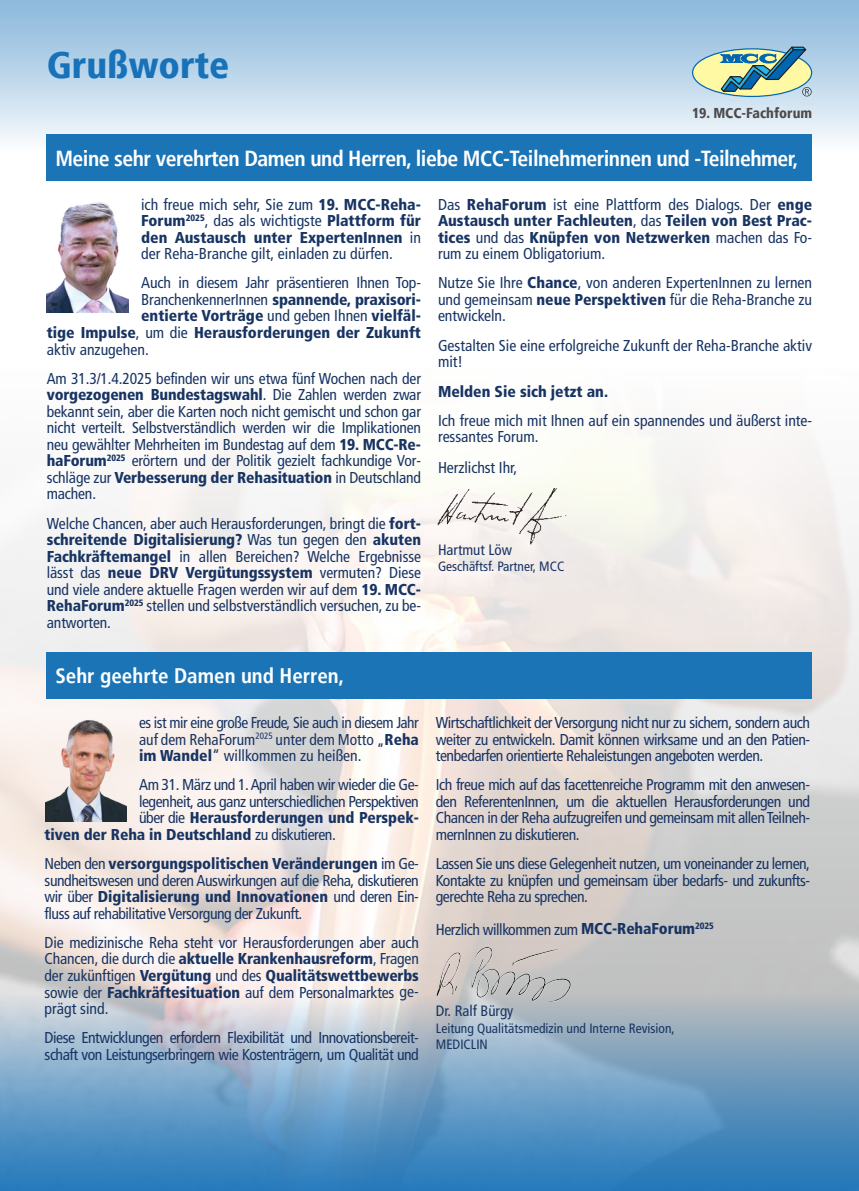
<style>
.page{position:relative;width:859px;height:1191px;background:#fff}
.page>*{position:absolute;margin:0;border:0;box-sizing:border-box;transform-origin:0 0}
.t1{font:900 condensed 37.5px "Frutiger";color:#1772b9}
.t2{font:700 condensed 21.75px "Frutiger LT";letter-spacing:-.025em;color:#fff}
.t3{font:700 condensed 21px "Frutiger LT";color:#fff}
.t4{font:condensed 15.75px/16.5px "Frutiger LT";letter-spacing:-.01em;color:#183463}
.t5{font:900 condensed 15.75px/16.5px "Frutiger LT Std";letter-spacing:-.005em;color:#183463}
.t6{font:condensed 15.75px/16.5px "Frutiger LT";letter-spacing:-.03em;color:#183463}
.t7{font:condensed 15px "Frutiger LT";color:#183463}
.t8{font:900 condensed 14.25px "Frutiger";color:#4e4b4c}
.t9{font:condensed 13.5px/16.5px "Frutiger LT";color:#183463}
.s1{font-family:"Frutiger LT Std";font-weight:900}
.s2{font-family:"Frutiger LT";font-weight:400}
</style>
<div class="page">
<img style="left:0;top:434px;width:859px;height:559px">
<svg style="left:0;top:993px;width:859px;height:198px;background:#75a2c5"></svg>
<div style="left:0;top:0;width:859px;height:151px;background:linear-gradient(to bottom,#87b6db,#f6f9fc)"></div>
<div style="left:693px;top:49px;width:119px;height:47px;background:#fff9a4;border-radius:50%"></div>
<svg style="left:720px;top:47px;width:92px;height:49px"></svg>
<div style="left:47px;top:134px;width:765px;height:47px;background:#1a74b6"></div>
<img style="left:47px;top:202px;width:81px;height:111px">
<img style="left:436px;top:489px;width:133px;height:57px">
<img style="left:46px;top:715px;width:80px;height:106px">
<div style="left:47px;top:652px;width:765px;height:46px;background:#1a74b6"></div>
<img style="left:437px;top:947px;width:134px;height:54px">
<h1 class="t1" style="left:47px;top:43px;width:184px">Grußworte</h1>
<p class="t8" style="left:692px;top:105px;width:122px">19. MCC-Fachforum</p>
<h2 class="t2" style="left:55px;top:145px;width:744px">Meine sehr verehrten Damen und Herren, liebe MCC-Teilnehmerinnen und -Teilnehmer,</h2>
<p class="t4" style="left:141px;top:196px;width:281px">ich freue mich sehr, Sie zum <span class="s1">19. MCC-Reha-</span></p>
<p class="t5" style="left:141px;top:212px;width:281px">Forum<sup>2025</sup><span class="s2">, das als wichtigste</span> Plattform für den Austausch unter ExpertenInnen <span class="s2">in</span></p>
<p class="t4" style="left:141px;top:239px;width:281px;line-height:29.2px">der Reha-Branche gilt, einladen zu dürfen.<br>Auch in diesem Jahr präsentieren Ihnen Top-</p>
<p class="t5" style="left:47px;top:291px;width:376px;text-align:right"><span class="s2">BranchenkennerInnen</span> spannende, praxisori-<br>entierte Vorträge <span class="s2">und geben Ihnen</span> vielfäl-<br>tige Impulse<span class="s2">, um die</span> Herausforderungen der Zukunft</p>
<p class="t4" style="left:47px;top:334px;width:376px;line-height:29.2px">aktiv anzugehen.<br>Am 31.3/1.4.2025 befinden wir uns etwa fünf Wochen nach der</p>
<p class="t5" style="left:47px;top:386px;width:376px">vorgezogenen Bundestagswahl<span class="s2">. Die Zahlen werden zwar</span></p>
<p class="t4" style="left:47px;top:403px;width:376px;text-align:justify">bekannt sein, aber die Karten noch nicht gemischt und schon gar nicht verteilt. Selbstverständlich werden wir die Implikationen neu gewählter Mehrheiten im Bundestag auf dem <span class="s1">19. MCC-Re&shy;haForum</span><sup>2025</sup> erörtern und der Politik gezielt fachkundige Vor-</p>
<p class="t5" style="left:47px;top:469px;width:376px"><span class="s2">schläge zur</span> Verbesserung der Rehasituation <span class="s2">in Deutschland</span></p>
<p class="t4" style="left:47px;top:479px;width:376px;line-height:29.2px">machen.<br>Welche Chancen, aber auch Herausforderungen, bringt die <span class="s1">fort-</span></p>
<p class="t5" style="left:47px;top:531px;width:376px">schreitende Digitalisierung? <span class="s2">Was tun gegen den</span> akuten</p>
<p class="t4" style="left:47px;top:548px;width:376px"><span class="s1">Fachkräftemangel</span> in allen Bereichen? Welche Ergebnisse</p>
<p class="t5" style="left:47px;top:564px;width:376px"><span class="s2">lässt das</span> neue DRV Vergütungssystem <span class="s2">vermuten? Diese</span></p>
<p class="t4" style="left:47px;top:581px;width:376px;text-align:justify">und viele andere aktuelle Fragen werden wir auf dem <span class="s1">19. MCC-RehaForum</span><sup>2025</sup> stellen und selbstverständlich versuchen, zu be&shy;antworten.</p>
<p class="t4" style="left:438px;top:196px;width:376px">Das <span class="s1">RehaForum</span> ist eine Plattform des Dialogs. Der <span class="s1">enge</span></p>
<p class="t5" style="left:438px;top:212px;width:376px">Austausch unter Fachleuten<span class="s2">, das</span> Teilen von Best Prac&shy;tices <span class="s2">und das</span> Knüpfen von Netzwerken <span class="s2">machen das Fo-</span></p>
<p class="t4" style="left:438px;top:239px;width:376px;line-height:29.2px">rum zu einem Obligatorium.<br>Nutze Sie Ihre <span class="s1">Chance</span>, von anderen ExpertenInnen zu lernen</p>
<p class="t4" style="left:438px;top:291px;width:376px">und gemeinsam <span class="s1">neue Perspektiven</span> für die Reha-Branche zu entwickeln.</p>
<p class="t4" style="left:438px;top:337px;width:376px">Gestalten Sie eine erfolgreiche Zukunft der Reha-Branche aktiv mit!</p>
<p class="t5" style="left:438px;top:383px;width:172px">Melden Sie sich jetzt an.</p>
<p class="t4" style="left:438px;top:412px;width:376px">Ich freue mich mit Ihnen auf ein spannendes und äußerst inte&shy;ressantes Forum.</p>
<p class="t4" style="left:438px;top:459px;width:81px">Herzlichst Ihr,</p>
<p class="t7" style="left:438px;top:541px;width:76px">Hartmut Löw</p>
<p class="t9" style="left:438px;top:558px;width:128px">Geschäftsf. Partner, MCC</p>
<h3 class="t3" style="left:55px;top:663px;width:290px">Sehr geehrte Damen und Herren,</h3>
<p class="t4" style="left:139px;top:714px;width:281px;text-align:justify">es ist mir eine große Freude, Sie auch in diesem Jahr auf dem RehaForum<sup>2025</sup> unter dem Motto „<span class="s1">Reha im Wandel</span>“ willkommen zu heißen.</p>
<p class="t6" style="left:139px;top:777px;width:281px">Am 31. März und 1. April haben wir wieder die Ge&shy;legenheit, aus ganz unterschiedlichen Perspektiven</p>
<p class="t5" style="left:45px;top:809px;width:376px;text-indent:94px"><span class="s2">über die</span> Herausforderungen und Perspek&shy;tiven der Reha in Deutschland <span class="s2">zu diskutieren.</span></p>
<p class="t5" style="left:45px;top:855px;width:376px"><span class="s2">Neben den</span> versorgungspolitischen Veränderungen <span class="s2">im Ge-</span></p>
<p class="t6" style="left:45px;top:872px;width:376px">sundheitswesen und deren Auswirkungen auf die Reha, diskutieren</p>
<p class="t5" style="left:45px;top:888px;width:376px"><span class="s2">wir über</span> Digitalisierung und Innovationen <span class="s2">und deren Ein-</span></p>
<p class="t4" style="left:45px;top:898px;width:376px;line-height:29.2px">fluss auf rehabilitative Versorgung der Zukunft.<br>Die medizinische Reha steht vor Herausforderungen aber auch</p>
<p class="t4" style="left:45px;top:951px;width:376px">Chancen, die durch die <span class="s1">aktuelle Krankenhausreform</span>, Fragen</p>
<p class="t5" style="left:45px;top:967px;width:376px"><span class="s2">der zukünftigen</span> Vergütung <span class="s2">und des</span> Qualitätswettbewerbs</p>
<p class="t4" style="left:45px;top:984px;width:376px">sowie der <span class="s1">Fachkräftesituation</span> auf dem Personalmarktes ge&shy;prägt sind.</p>
<p class="t6" style="left:45px;top:1029px;width:376px">Diese Entwicklungen erfordern Flexibilität und Innovationsbereit&shy;schaft von Leistungserbringern wie Kostenträgern, um Qualität und</p>
<p class="t4" style="left:436px;top:714px;width:376px;text-align:justify">Wirtschaftlichkeit der Versorgung nicht nur zu sichern, sondern auch weiter zu entwickeln. Damit können wirksame und an den Patien&shy;tenbedarfen orientierte Rehaleistungen angeboten werden.</p>
<p class="t4" style="left:436px;top:777px;width:376px;text-align:justify">Ich freue mich auf das facettenreiche Programm mit den anwesen&shy;den ReferentenInnen, um die aktuellen Herausforderungen und Chancen in der Reha aufzugreifen und gemeinsam mit allen Teilneh&shy;mernInnen zu diskutieren.</p>
<p class="t4" style="left:436px;top:855px;width:376px;text-align:justify">Lassen Sie uns diese Gelegenheit nutzen, um voneinander zu lernen, Kontakte zu knüpfen und gemeinsam über bedarfs- und zukunfts&shy;gerechte Reha zu sprechen.</p>
<p class="t6" style="left:436px;top:921px;width:280px">Herzlich willkommen zum <span class="s1">MCC-RehaForum</span><sup>2025</sup></p>
<p class="t7" style="left:436px;top:1002px;width:79px">Dr. Ralf Bürgy</p>
<p class="t9" style="left:436px;top:1020px;width:240px">Leitung Qualitätsmedizin und Interne Revision,<br>MEDICLIN</p>
</div>
